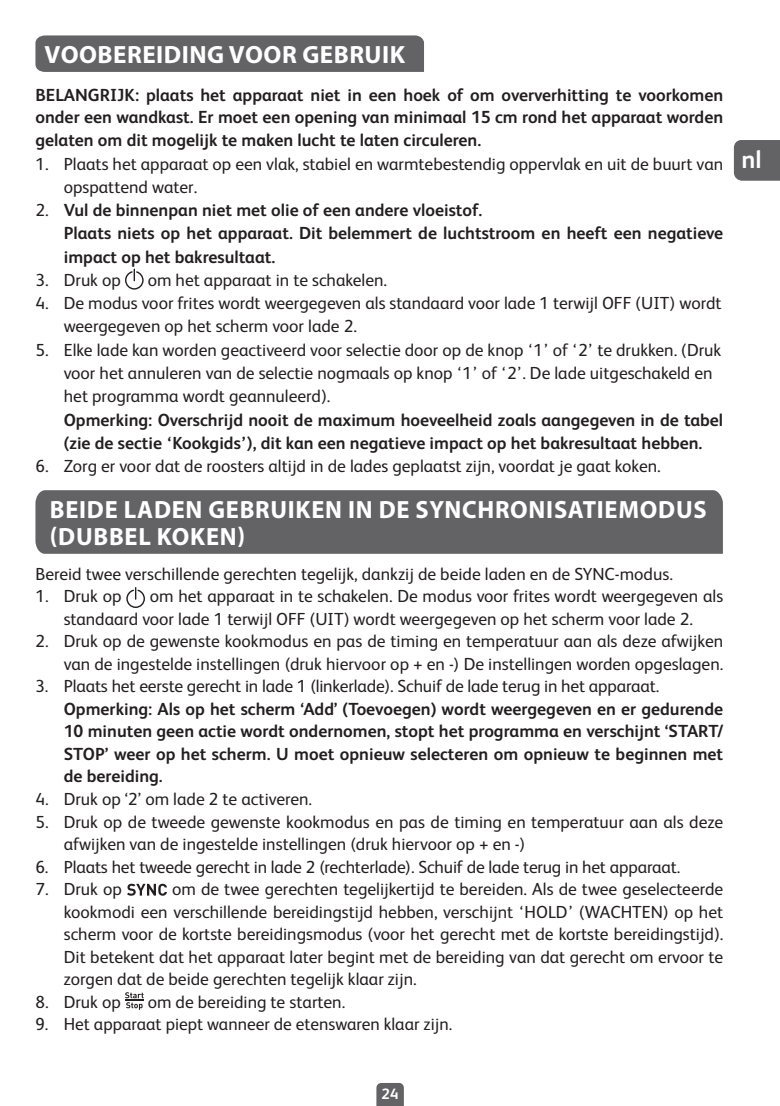
<style>
.page{position:relative;width:780px;height:1106px;background:#fff}
.page>*{position:absolute;margin:0;border:0;box-sizing:border-box;transform-origin:0 0}
.t1{font:700 25px/27.5px "Myriad Pro";letter-spacing:.03em;color:#fff}
.t2{font:700 25px "FS Albert";color:#fff}
.t3{font:17.5px/22.5px "FS Albert JPM";color:#231f20}
.t4{font:17.5px/22.5px "FS Albert Pro";color:#231f20;text-align:right}
.t5{font:700 17.5px/23.2px "FS Albert";color:#231f20}
.t6{font:700 17.5px/22.5px "FS Albert Pro";color:#231f20;text-align:justify}
.t7{font:700 15px "FS Albert";color:#fff}
.s1{font-family:"FS Albert JPM";font-weight:400}
</style>
<div class="page">
<svg style="left:376px;top:1083px;width:28px;height:23px"></svg>
<div style="left:733px;top:140px;width:47px;height:41px;background:#636366"></div>
<div style="left:35px;top:35px;width:389px;height:37px;background:#636366"></div>
<svg style="left:125px;top:269px;width:19px;height:20px"></svg>
<div style="left:35px;top:490px;width:687px;height:64px;background:#636366"></div>
<svg style="left:126px;top:587px;width:19px;height:21px"></svg>
<svg style="left:127px;top:883px;width:40px;height:12px"></svg>
<svg style="left:125px;top:992px;width:19px;height:17px"></svg>
<h1 class="t1" style="left:45px;top:40px;width:362px">VOOBEREIDING VOOR GEBRUIK</h1>
<p class="t5" style="left:35px;top:83px;width:689px;line-height:22.5px;text-align:justify">BELANGRIJK: plaats het apparaat niet in een hoek of om oververhitting te voorkomen onder een wandkast. Er moet een opening van minimaal 15 cm rond het apparaat worden gelaten om dit mogelijk te maken lucht te laten circuleren.</p>
<p class="t3" style="left:64px;top:151px;width:660px;line-height:23.2px;text-indent:-28px">1. Plaats het apparaat op een vlak, stabiel en warmtebestendig oppervlak en uit de buurt van opspattend water.</p>
<p class="t5" style="left:64px;top:198px;width:661px;text-indent:-28px"><span class="s1">2.</span> Vul de binnenpan niet met olie of een andere vloeistof.<br>Plaats niets op het apparaat. Dit belemmert de luchtstroom en heeft een negatieve impact op het bakresultaat.</p>
<p class="t3" style="left:35px;top:268px;width:87px">3. Druk op</p>
<p class="t3" style="left:148px;top:268px;width:241px">om het apparaat in te schakelen.</p>
<p class="t3" style="left:64px;top:291px;width:659px;line-height:23.2px;text-indent:-28px">4. De modus voor frites wordt weergegeven als standaard voor lade 1 terwijl OFF (UIT) wordt weergegeven op het scherm voor lade 2.</p>
<p class="t3" style="left:64px;top:337px;width:659px;line-height:23.2px;text-indent:-28px">5. Elke lade kan worden geactiveerd voor selectie door op de knop ‘1’ of ‘2’ te drukken. (Druk voor het annuleren van de selectie nogmaals op knop ‘1’ of ‘2’. De lade uitgeschakeld en het programma wordt geannuleerd).</p>
<p class="t5" style="left:64px;top:407px;width:661px">Opmerking: Overschrijd nooit de maximum hoeveelheid zoals aangegeven in de tabel (zie de sectie ‘Kookgids’), dit kan een negatieve impact op het bakresultaat hebben.</p>
<p class="t3" style="left:35px;top:454px;width:626px">6. Zorg er voor dat de roosters altijd in de lades geplaatst zijn, voordat je gaat koken.</p>
<h1 class="t1" style="left:50px;top:494px;width:658px">BEIDE LADEN GEBRUIKEN IN DE SYNCHRONISATIEMODUS (DUBBEL KOKEN)</h1>
<p class="t4" style="left:35px;top:561px;width:639px">Bereid twee verschillende gerechten tegelijk, dankzij de beide laden en de SYNC-modus.</p>
<p class="t4" style="left:35px;top:584px;width:88px">1. Druk op</p>
<p class="t3" style="left:64px;top:584px;width:661px;text-indent:86px">om het apparaat in te schakelen. De modus voor frites wordt weergegeven als standaard voor lade 1 terwijl OFF (UIT) wordt weergegeven op het scherm voor lade 2.</p>
<p class="t4" style="left:35px;top:629px;width:689px">2. Druk op de gewenste kookmodus en pas de timing en temperatuur aan als deze afwijken van de ingestelde instellingen (druk hiervoor op + en -) De instellingen worden opgeslagen.</p>
<p class="t4" style="left:35px;top:674px;width:625px">3. Plaats het eerste gerecht in lade 1 (linkerlade). Schuif de lade terug in het apparaat.</p>
<p class="t6" style="left:64px;top:696px;width:661px">Opmerking: Als op het scherm ‘Add’ (Toevoegen) wordt weergegeven en er gedurende 10 minuten geen actie wordt ondernomen, stopt het programma en verschijnt ‘START/ STOP’ weer op het scherm. U moet opnieuw selecteren om opnieuw te beginnen met de bereiding.</p>
<p class="t4" style="left:35px;top:786px;width:278px">4. Druk op ‘2’ om lade 2 te activeren.</p>
<p class="t4" style="left:64px;top:809px;width:661px;text-align:left;text-indent:-28px">5. Druk op de tweede gewenste kookmodus en pas de timing en temperatuur aan als deze afwijken van de ingestelde instellingen (druk hiervoor op + en -)</p>
<p class="t4" style="left:35px;top:854px;width:646px">6. Plaats het tweede gerecht in lade 2 (rechterlade). Schuif de lade terug in het apparaat.</p>
<p class="t4" style="left:35px;top:876px;width:88px">7. Druk op</p>
<p class="t3" style="left:64px;top:876px;width:661px;text-align:justify;text-indent:108px">om de twee gerechten tegelijkertijd te bereiden. Als de twee geselecteerde kookmodi een verschillende bereidingstijd hebben, verschijnt ‘HOLD’ (WACHTEN) op het scherm voor de kortste bereidingsmodus (voor het gerecht met de kortste bereidingstijd).<br>Dit betekent dat het apparaat later begint met de bereiding van dat gerecht om ervoor te zorgen dat de beide gerechten tegelijk klaar zijn.</p>
<p class="t4" style="left:35px;top:989px;width:87px">8. Druk op</p>
<p class="t4" style="left:148px;top:989px;width:199px">om de bereiding te starten.</p>
<p class="t4" style="left:35px;top:1011px;width:418px">9. Het apparaat piept wanneer de etenswaren klaar zijn.</p>
<h1 class="t2" style="left:741px;top:143px;width:22px">nl</h1>
<p class="t7" style="left:381px;top:1083px;width:18px">24</p>
</div>
